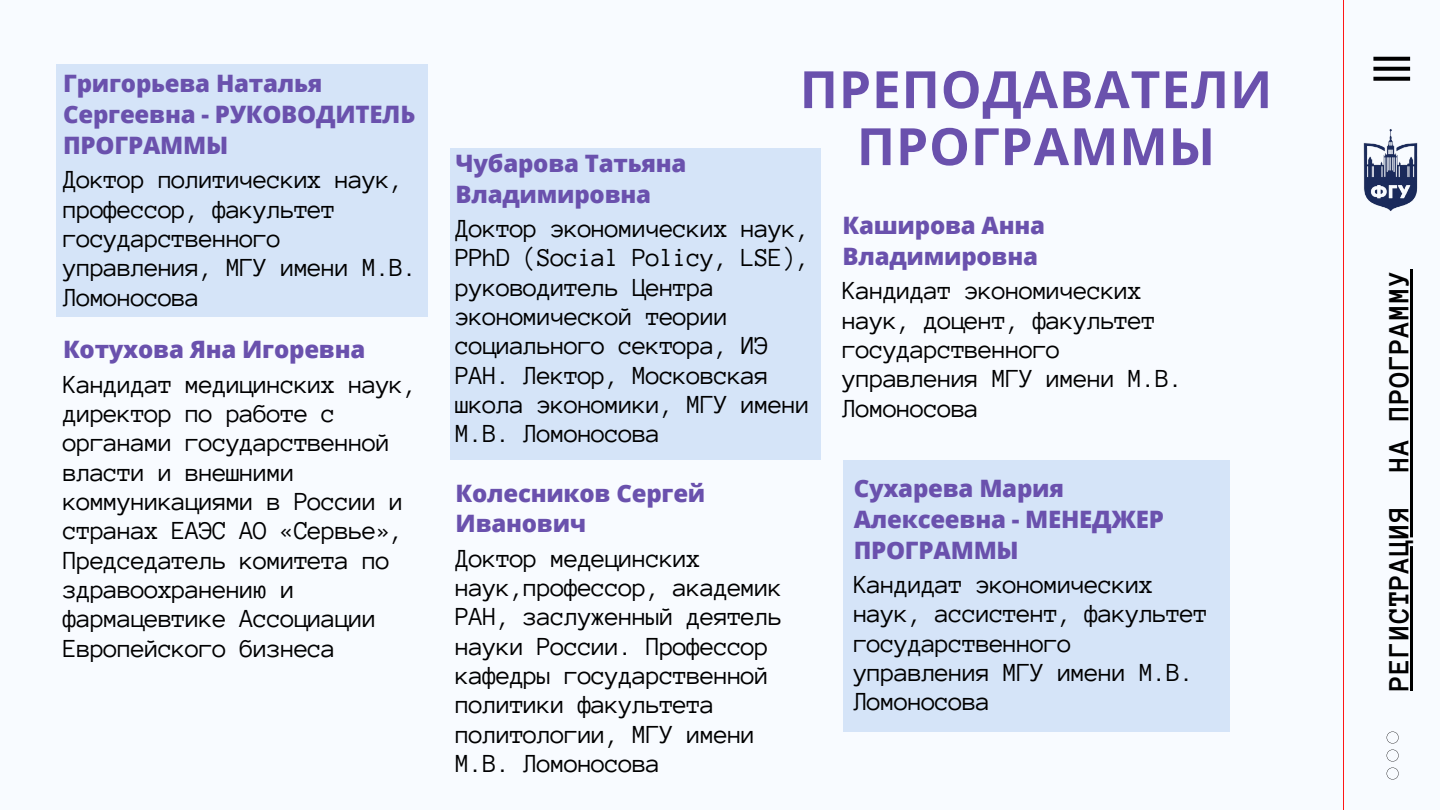
<style>
.page{position:relative;width:1440px;height:810px;background:#f8fbff}
.page>*{position:absolute;margin:0;border:0;box-sizing:border-box;transform-origin:0 0}
.t1{font:700 51.4px/57px "Noto Sans";letter-spacing:.015em;color:#6a51ad;text-align:center}
.t2{font:700 30px "Anonymous Pro";letter-spacing:.015em;color:#000}
.t3{font:26.6px/29.3px "Anonymous Pro";letter-spacing:-.035em;color:#000}
.t4{font:800 24px/30.8px "Open Sans";letter-spacing:-.01em;color:#6a51ad}
</style>
<div class="page">
<div style="left:57px;top:65px;width:371px;height:252px;background:#d5e4f8"></div>
<hr style="left:1343px;top:0;width:1px;height:810px;background:#ff1616">
<svg style="left:1387px;top:750px;width:12px;height:12px"></svg>
<svg style="left:1387px;top:768px;width:12px;height:12px"></svg>
<svg style="left:1387px;top:732px;width:12px;height:12px"></svg>
<svg style="left:1373px;top:57px;width:37px;height:24px"></svg>
<img style="left:1363px;top:129px;width:55px;height:82px">
<div style="left:450px;top:148px;width:371px;height:312px;background:#d5e4f8"></div>
<div style="left:843px;top:460px;width:387px;height:272px;background:#d5e4f8"></div>
<hr style="left:1410px;top:505px;width:3px;height:186px;background:#000">
<hr style="left:1410px;top:472px;width:3px;height:33px;background:#000">
<hr style="left:1410px;top:269px;width:3px;height:203px;background:#000">
<p class="t4" style="left:63px;top:68px;width:354px">Григорьева Наталья<br>Сергеевна - РУКОВОДИТЕЛЬ<br>ПРОГРАММЫ</p>
<p class="t3" style="left:63px;top:165px;width:356px">Доктор политических наук, профессор, факультет государственного управления, МГУ имени М.В.<br>Ломоносова</p>
<p class="t4" style="left:63px;top:334px;width:304px">Котухова Яна Игоревна</p>
<p class="t3" style="left:63px;top:370px;width:356px">Кандидат медицинских наук, директор по работе с органами государственной власти и внешними коммуникациями в России и странах ЕАЭС АО «Сервье»,<br>Председатель комитета по здравоохранению и фармацевтике Ассоциации<br>Европейского бизнеса</p>
<p class="t1" style="left:800px;top:60px;width:474px">ПРЕПОДАВАТЕЛИ<br>ПРОГРАММЫ</p>
<p class="t4" style="left:456px;top:147px;width:232px">Чубарова Татьяна<br>Владимировна</p>
<p class="t3" style="left:456px;top:214px;width:356px">Доктор экономических наук,<br>PPhD (Social Policy, LSE), руководитель Центра экономической теории социального сектора, ИЭ<br>РАН. Лектор, Московская школа экономики, МГУ имени<br>М.В. Ломоносова</p>
<p class="t4" style="left:843px;top:210px;width:204px">Каширова Анна<br>Владимировна</p>
<p class="t3" style="left:843px;top:276px;width:342px">Кандидат экономических наук, доцент, факультет государственного управления МГУ имени М.В.<br>Ломоносова</p>
<p class="t4" style="left:456px;top:477px;width:251px">Колесников Сергей<br>Иванович</p>
<p class="t3" style="left:456px;top:544px;width:329px">Доктор медецинских наук,профессор, академик<br>РАН, заслуженный деятель науки России. Профессор кафедры государственной политики факультета политологии, МГУ имени<br>М.В. Ломоносова</p>
<p class="t4" style="left:854px;top:472px;width:312px">Сухарева Мария<br>Алексеевна - МЕНЕДЖЕР<br>ПРОГРАММЫ</p>
<p class="t3" style="left:854px;top:570px;width:356px">Кандидат экономических наук, ассистент, факультет государственного управления МГУ имени М.В.<br>Ломоносова</p>
<p class="t2" style="left:1384px;top:691px;width:422px;rotate:-90deg">РЕГИСТРАЦИЯ НА ПРОГРАММУ</p>
</div>
